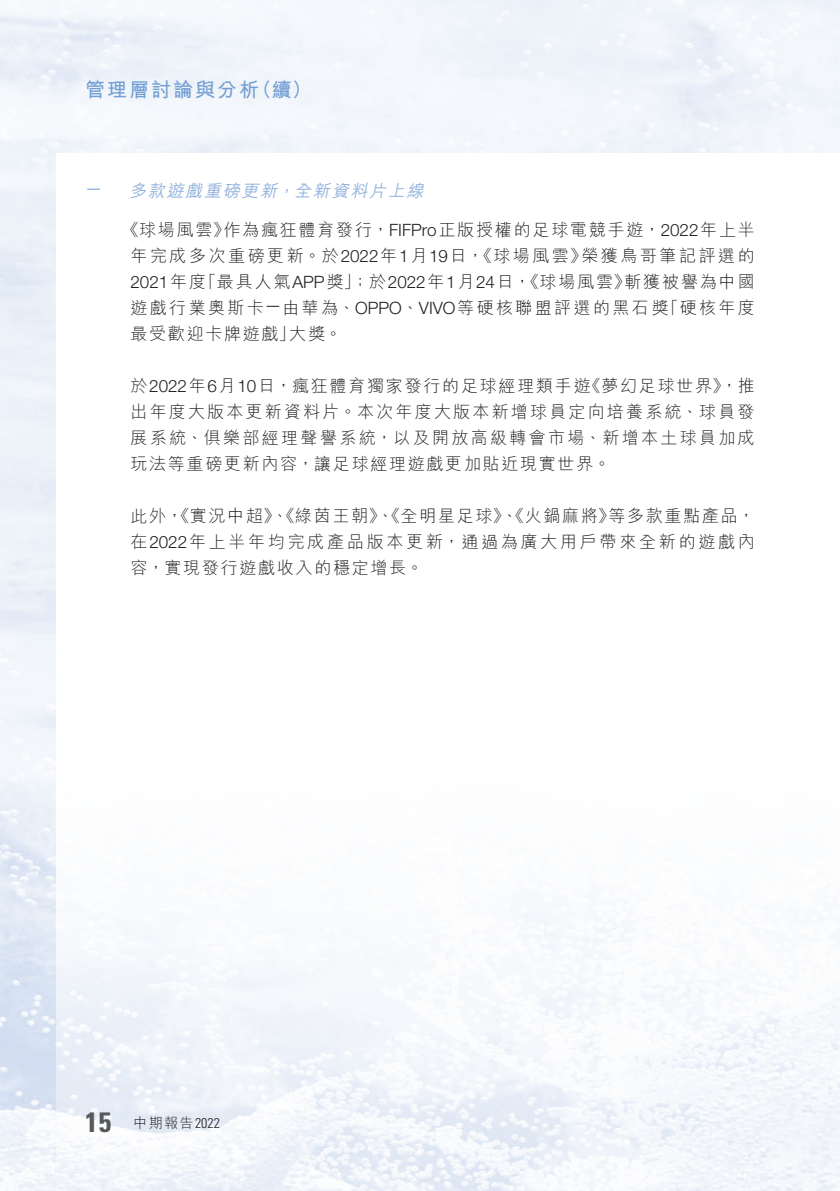
<style>
.page{position:relative;width:840px;height:1191px;background:#fff}
.page>*{position:absolute;margin:0;border:0;box-sizing:border-box;transform-origin:0 0}
.t1{font:700 condensed 28px "Univers LT Std";color:#57585a}
.t2{font:700 20px "M Hei HK";letter-spacing:.1em;color:#739fd4}
.t3{font:300 17px/26px "M Hei HK";letter-spacing:.13em;color:#231f20}
.t4{font:300 17px "M Hei HK";letter-spacing:.15em;color:#231f20}
.t5{font:300 17px "M Hei HK";letter-spacing:.11em;color:#231f20}
.t6{font:300 17px "M Hei HK";letter-spacing:.105em;color:#231f20}
.t7{font:300 17px "M Hei HK";letter-spacing:.1em;color:#231f20}
.t8{font:italic 500 17px "M Hei HK";color:#93b3dd}
.t9{font:300 17px "Helvetica Neue LT Std";color:#231f20}
.t10{font:italic 17px "Helvetica Neue LT Std";color:#93b3dd}
.t11{font:300 14px "M Hei HK";color:#231f20}
.s1{font-family:"Helvetica Neue LT Std"}
.s2{font-family:"M Hei HK"}
.s3{font-family:"Univers LT Std";font-stretch:condensed}
</style>
<div class="page">
<p class="t2" style="left:85px;top:75px;width:175px">管理層討論與分析</p>
<p class="t2" style="left:252px;top:75px;width:61px">（續(</p>
<p class="t10" style="left:84px;top:178px;width:23px">—</p>
<p class="t8" style="left:129px;top:178px;width:154px">多款遊戲重磅更新</p>
<p class="t8" style="left:294px;top:178px;width:135px">全新資料片上線</p>
<p class="t8" style="left:277px;top:178px;width:23px">，</p>
<p class="t6" style="left:223px;top:221px;width:532px">作為瘋狂體育發行，<span class="s1">FIFPro</span>正版授權的足球電競手遊，<span class="s1">2022</span>年上半</p>
<p class="t3" style="left:122px;top:216px;width:109px">《球場風雲》</p>
<p class="t4" style="left:581px;top:247px;width:175px">榮獲鳥哥筆記評選的</p>
<p class="t4" style="left:130px;top:247px;width:457px">年完成多次重磅更新。於<span class="s1">2022</span>年<span class="s1">1</span>月<span class="s1">19</span>日《，球場風雲》</p>
<p class="t9" style="left:130px;top:271px;width:77px">2021<span class="s2">年度</span></p>
<p class="t5" style="left:199px;top:273px;width:432px">「最具人氣<span class="s1">APP</span>獎」；於<span class="s1">2022</span>年<span class="s1">1</span>月<span class="s1">24</span>日《，球場風雲》</p>
<p class="t5" style="left:624px;top:273px;width:132px">斬獲被譽為中國</p>
<p class="t3" style="left:661px;top:294px;width:94px">「硬核年度</p>
<p class="t3" style="left:130px;top:294px;width:135px">遊戲行業奧斯卡</p>
<p class="t3" style="left:282px;top:294px;width:387px">由華為、<span class="s1">OPPO</span>、<span class="s1">VIVO</span>等硬核聯盟評選的黑石獎</p>
<p class="t9" style="left:264px;top:295px;width:18px">—</p>
<p class="t7" style="left:130px;top:325px;width:166px">最受歡迎卡牌遊戲」</p>
<p class="t3" style="left:289px;top:320px;width:54px">大獎。</p>
<p class="t3" style="left:130px;top:372px;width:625px">於<span class="s1">2022</span>年<span class="s1">6</span>月<span class="s1">10</span>日，瘋狂體育獨家發行的足球經理類手遊<br>出年度大版本更新資料片。本次年度大版本新增球員定向培養系統、球員發展系統、俱樂部經理聲譽系統，以及開放高級轉會市場、新增本土球員加成玩法等重磅更新內容，讓足球經理遊戲更加貼近現實世界。</p>
<p class="t7" style="left:608px;top:507px;width:148px">等多款重點產品，</p>
<p class="t3" style="left:584px;top:372px;width:172px">《夢幻足球世界，》推</p>
<p class="t3" style="left:130px;top:502px;width:625px">此外《，實況中超》、《綠茵王朝》、《全明星足球》、《火鍋麻將》<br>在<span class="s1">2022</span>年上半年均完成產品版本更新，通過為廣大用戶帶來全新的遊戲內容，實現發行遊戲收入的穩定增長。</p>
<h1 class="t1" style="left:85px;top:1105px;width:27px">15</h1>
<p class="t11" style="left:133px;top:1116px;width:88px">中期報告<span class="s3">2022</span></p>
</div>
